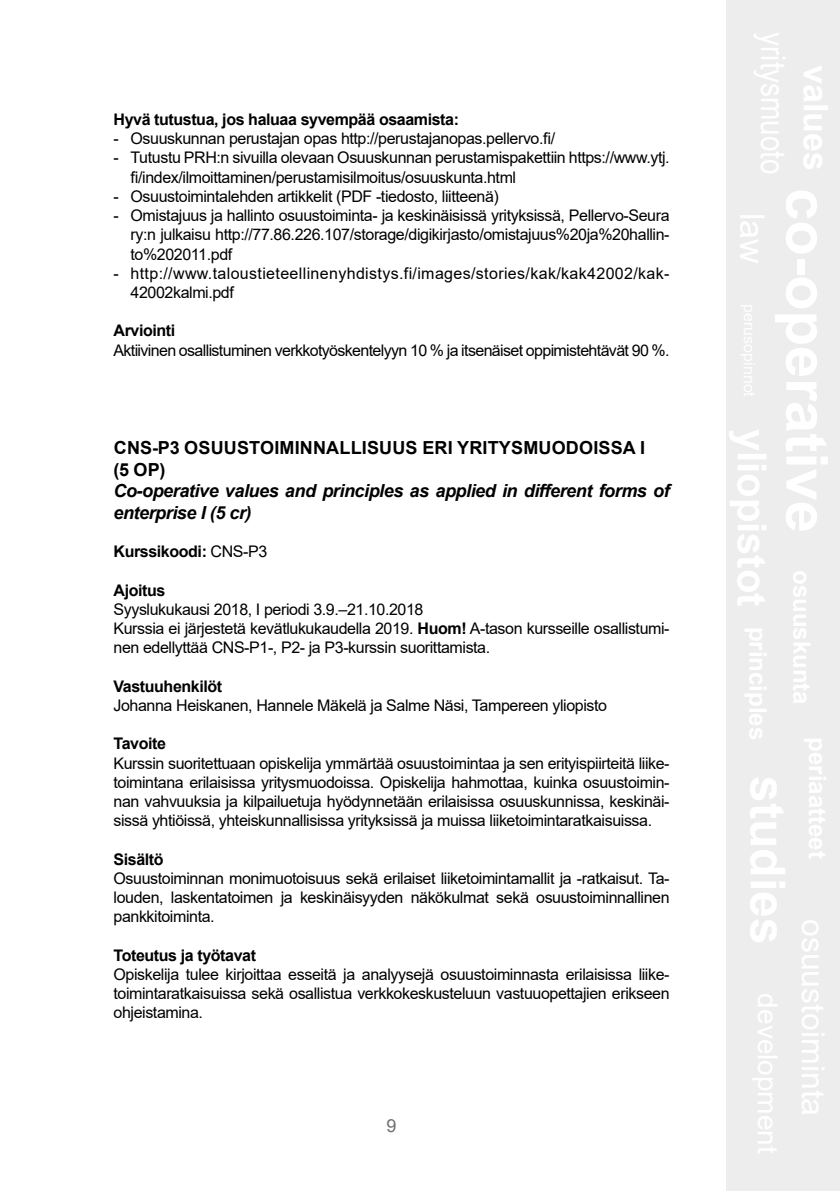
<style>
.page{position:relative;width:840px;height:1191px;background:#fff}
.page>*{position:absolute;margin:0;border:0;box-sizing:border-box;transform-origin:0 0}
.t1{font:italic 700 18px/21.6px "Arial";letter-spacing:-.025em;color:#000}
.t2{font:700 18px/21.6px "Arial";letter-spacing:.01em;color:#000}
.t3{font:18px "Arial";color:#706f6f}
.t4{font:16px/19.2px "Arial";letter-spacing:-.025em;color:#000;text-align:justify}
.t5{font:700 16px "Arial";letter-spacing:-.025em;color:#000}
.t6{font:16px/19.2px "Arial";letter-spacing:.02em;color:#000}
.s1{font-weight:400}
.s2{font-weight:700}
</style>
<div class="page">
<div style="left:726px;top:0;width:113px;height:1191px;background:#ededed"></div>
<p class="t5" style="left:113px;top:108px;width:347px">Hyvä tutustua, jos haluaa syvempää osaamista:</p>
<p class="t4" style="left:113px;top:129px;width:443px">- Osuuskunnan perustajan opas http://perustajanopas.pellervo.fi/</p>
<p class="t4" style="left:130px;top:148px;width:540px;text-indent:-17px">- Tutustu PRH:n sivuilla olevaan Osuuskunnan perustamispakettiin https://www.ytj. fi/index/ilmoittaminen/perustamisilmoitus/osuuskunta.html</p>
<p class="t4" style="left:113px;top:187px;width:386px">- Osuustoimintalehden artikkelit (PDF -tiedosto, liitteenä)</p>
<p class="t4" style="left:130px;top:206px;width:540px;text-indent:-17px">- Omistajuus ja hallinto osuustoiminta- ja keskinäisissä yrityksissä, Pellervo-Seura ry:n julkaisu http://77.86.226.107/storage/digikirjasto/omistajuus%20ja%20hallin&shy;to%202011.pdf</p>
<p class="t6" style="left:130px;top:263px;width:540px;text-indent:-17px">- http://www.taloustieteellinenyhdistys.fi/images/stories/kak/kak42002/kak-<br>42002kalmi.pdf</p>
<p class="t5" style="left:113px;top:319px;width:63px">Arviointi</p>
<p class="t4" style="left:113px;top:340px;width:557px">Aktiivinen osallistuminen verkkotyöskentelyyn 10 % ja itsenäiset oppimistehtävät 90 %.</p>
<p class="t2" style="left:113px;top:437px;width:532px">CNS-P3 OSUUSTOIMINNALLISUUS ERI YRITYSMUODOISSA I (5 OP)</p>
<p class="t1" style="left:113px;top:480px;width:557px">Co-operative values and principles as applied in different forms of enterprise I (5 cr)</p>
<p class="t5" style="left:113px;top:540px;width:155px">Kurssikoodi: <span class="s1">CNS-P3</span></p>
<p class="t5" style="left:113px;top:579px;width:53px">Ajoitus</p>
<p class="t4" style="left:113px;top:599px;width:557px;text-align:left">Syyslukukausi 2018, I periodi 3.9.–21.10.2018<br>Kurssia ei järjestetä kevätlukukaudella 2019. <span class="s2">Huom!</span> A-tason kursseille osallistumi&shy;nen edellyttää CNS-P1-, P2- ja P3-kurssin suorittamista.</p>
<p class="t5" style="left:113px;top:675px;width:110px">Vastuuhenkilöt</p>
<p class="t4" style="left:113px;top:695px;width:495px">Johanna Heiskanen, Hannele Mäkelä ja Salme Näsi, Tampereen yliopisto</p>
<p class="t5" style="left:113px;top:732px;width:54px">Tavoite</p>
<p class="t4" style="left:113px;top:753px;width:557px">Kurssin suoritettuaan opiskelija ymmärtää osuustoimintaa ja sen erityispiirteitä liike&shy;toimintana erilaisissa yritysmuodoissa. Opiskelija hahmottaa, kuinka osuustoimin&shy;nan vahvuuksia ja kilpailuetuja hyödynnetään erilaisissa osuuskunnissa, keskinäi&shy;sissä yhtiöissä, yhteiskunnallisissa yrityksissä ja muissa liiketoimintaratkaisuissa.</p>
<p class="t5" style="left:113px;top:847px;width:52px">Sisältö</p>
<p class="t4" style="left:113px;top:868px;width:557px">Osuustoiminnan monimuotoisuus sekä erilaiset liiketoimintamallit ja -ratkaisut. Ta&shy;louden, laskentatoimen ja keskinäisyyden näkökulmat sekä osuustoiminnallinen pankkitoiminta.</p>
<p class="t5" style="left:113px;top:943px;width:144px">Toteutus ja työtavat</p>
<p class="t4" style="left:113px;top:964px;width:557px">Opiskelija tulee kirjoittaa esseitä ja analyysejä osuustoiminnasta erilaisissa liike&shy;toimintaratkaisuissa sekä osallistua verkkokeskusteluun vastuuopettajien erikseen ohjeistamina.</p>
<p class="t3" style="left:386px;top:1113px;width:12px">9</p>
</div>
